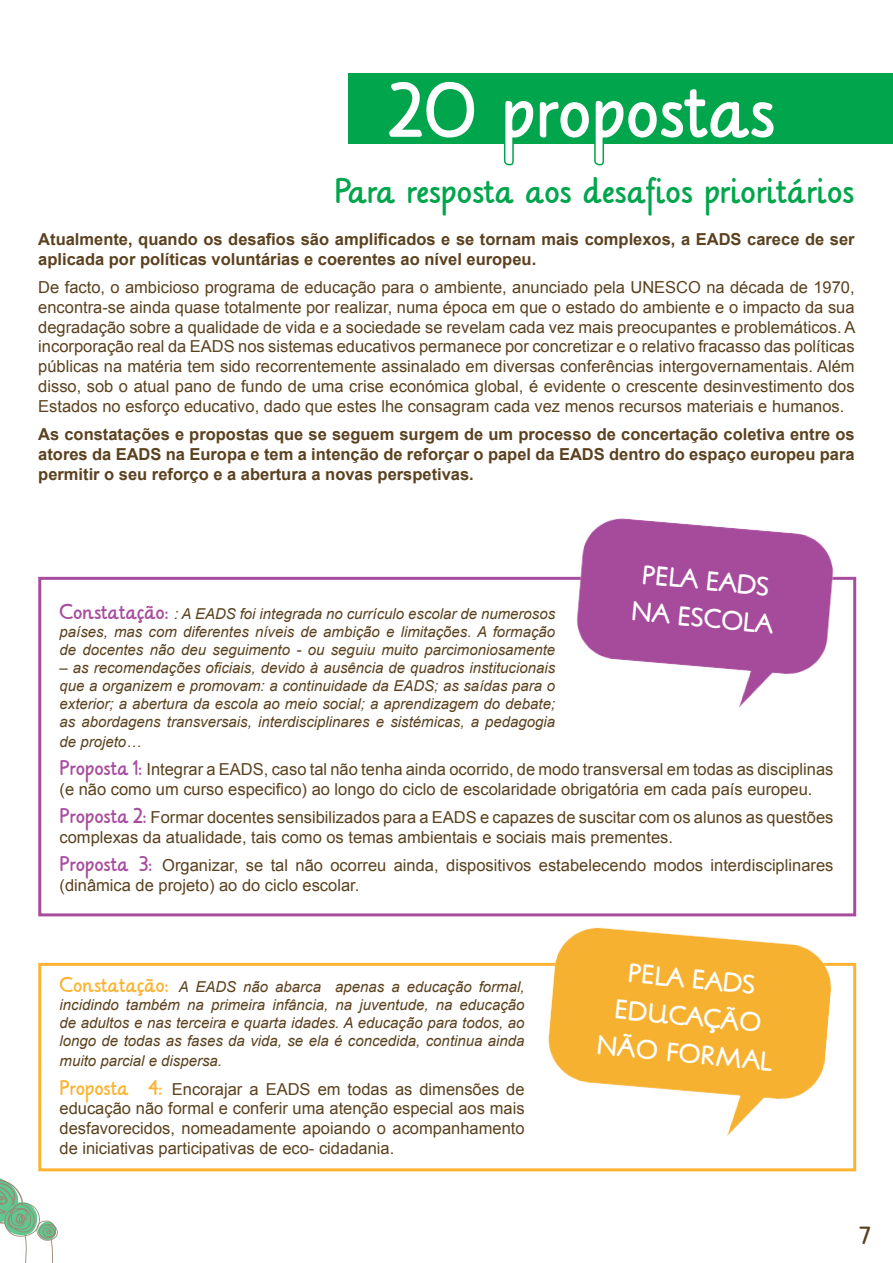
<style>
.page{position:relative;width:893px;height:1263px;background:#fff}
.page>*{position:absolute;margin:0;border:0;box-sizing:border-box;transform-origin:0 0}
.t1{font:60px "Lilly";color:#fff}
.t2{font:27.75px "Lilly";color:#00a54c}
.t3{font:21px/37.5px "Lilly";color:#fff;text-align:center}
.t4{font:19.5px "Lilly";color:#5b411e}
.t5{font:16.5px/19.8px "Arial";color:#5b411e}
.t6{font:700 16.5px/19.8px "Arial";color:#5b411e}
.t7{font:italic 15px/18px "Arial";color:#5b411e;text-align:justify}
.s1{font-family:"Lilly";font-style:normal;font-size:16.5px;color:#a84c9d}
.s2{font-family:"Lilly";color:#a84c9d}
.s3{font-family:"Lilly";font-style:normal;font-size:16.5px;color:#fcb331}
.s4{font-family:"Lilly";color:#fcb331}
</style>
<div class="page">
<div style="left:349px;top:73px;width:544px;height:71px;background:#00a54c"></div>
<svg style="left:503px;top:144px;width:101px;height:22px"></svg>
<div style="left:38px;top:577px;width:818px;height:339px;background:#fff;border:3px solid #a84c9d"></div>
<img style="left:555px;top:518px;width:300px;height:212px">
<div style="left:38px;top:963px;width:818px;height:208px;background:#fff;border:3px solid #fcb331"></div>
<img style="left:525px;top:907px;width:329px;height:254px">
<svg style="left:0;top:1178px;width:58px;height:85px"></svg>
<p class="t1" style="left:389px;top:62px;width:389px">20 propostas</p>
<p class="t2" style="left:334px;top:169px;width:522px">Para resposta aos desafios prioritários</p>
<p class="t6" style="left:38px;top:230px;width:818px">Atualmente, quando os desafios são amplificados e se tornam mais complexos, a EADS carece de ser aplicada por políticas voluntárias e coerentes ao nível europeu.</p>
<p class="t5" style="left:38px;top:277px;width:819px;text-align:justify">De facto, o ambicioso programa de educação para o ambiente, anunciado pela UNESCO na década de 1970, encontra-se ainda quase totalmente por realizar, numa época em que o estado do ambiente e o impacto da sua degradação sobre a qualidade de vida e a sociedade se revelam cada vez mais preocupantes e problemáticos. A incorporação real da EADS nos sistemas educativos permanece por concretizar e o relativo fracasso das políticas públicas na matéria tem sido recorrentemente assinalado em diversas conferências intergovernamentais. Além disso, sob o atual pano de fundo de uma crise económica global, é evidente o crescente desinvestimento dos Estados no esforço educativo, dado que estes lhe consagram cada vez menos recursos materiais e humanos.</p>
<p class="t6" style="left:38px;top:425px;width:818px;text-align:justify">As constatações e propostas que se seguem surgem de um processo de concertação coletiva entre os atores da EADS na Europa e tem a intenção de reforçar o papel da EADS dentro do espaço europeu para permitir o seu reforço e a abertura a novas perspetivas.</p>
<p class="t3" style="left:644px;top:557px;width:129px;rotate:5deg">PELA EADS</p>
<p class="t7" style="left:60px;top:605px;width:497px"><span class="s1">Constatação:</span> : A EADS foi integrada no currículo escolar de numerosos</p>
<p class="t3" style="left:633px;top:594px;width:143px;rotate:5deg">NA ESCOLA</p>
<p class="t7" style="left:60px;top:623px;width:497px">países, mas com diferentes níveis de ambição e limitações. A formação de docentes não deu seguimento - ou seguiu muito parcimoniosamente</p>
<p class="t7" style="left:60px;top:659px;width:497px">– as recomendações oficiais, devido à ausência de quadros institucionais que a organizem e promovam: a continuidade da EADS; as saídas para o exterior; a abertura da escola ao meio social; a aprendizagem do debate; as abordagens transversais, interdisciplinares e sistémicas, a pedagogia</p>
<p class="t7" style="left:60px;top:733px;width:83px">de projeto…</p>
<p class="t5" style="left:60px;top:760px;width:775px"><span class="s2">Proposta 1:</span> Integrar a EADS, caso tal não tenha ainda ocorrido, de modo transversal em todas as disciplinas (e não como um curso especifico) ao longo do ciclo de escolaridade obrigatória em cada país europeu.</p>
<p class="t5" style="left:60px;top:808px;width:775px"><span class="s2">Proposta 2:</span> Formar docentes sensibilizados para a EADS e capazes de suscitar com os alunos as questões complexas da atualidade, tais como os temas ambientais e sociais mais prementes.</p>
<p class="t5" style="left:60px;top:856px;width:775px"><span class="s2">Proposta 3:</span> Organizar, se tal não ocorreu ainda, dispositivos estabelecendo modos interdisciplinares (dinâmica de projeto) ao do ciclo escolar.</p>
<p class="t7" style="left:60px;top:978px;width:467px"><span class="s3">Constatação:</span> A EADS não abarca apenas a educação formal, incidindo também na primeira infância, na juventude, na educação de adultos e nas terceira e quarta idades. A educação para todos, ao longo de todas as fases da vida, se ela é concedida, continua ainda</p>
<p class="t7" style="left:60px;top:1052px;width:164px">muito parcial e dispersa.</p>
<p class="t5" style="left:60px;top:1079px;width:467px;text-align:justify"><span class="s4">Proposta 4:</span> Encorajar a EADS em todas as dimensões de educação não formal e conferir uma atenção especial aos mais desfavorecidos, nomeadamente apoiando o acompanhamento de iniciativas participativas de eco- cidadania.</p>
<p class="t3" style="left:620px;top:954px;width:149px;rotate:5deg">PELA EADS<br>EDUCAÇÃO</p>
<p class="t3" style="left:599px;top:1028px;width:177px;rotate:5deg">NÃO FORMAL</p>
<p class="t4" style="left:860px;top:1219px;width:13px">7</p>
</div>
